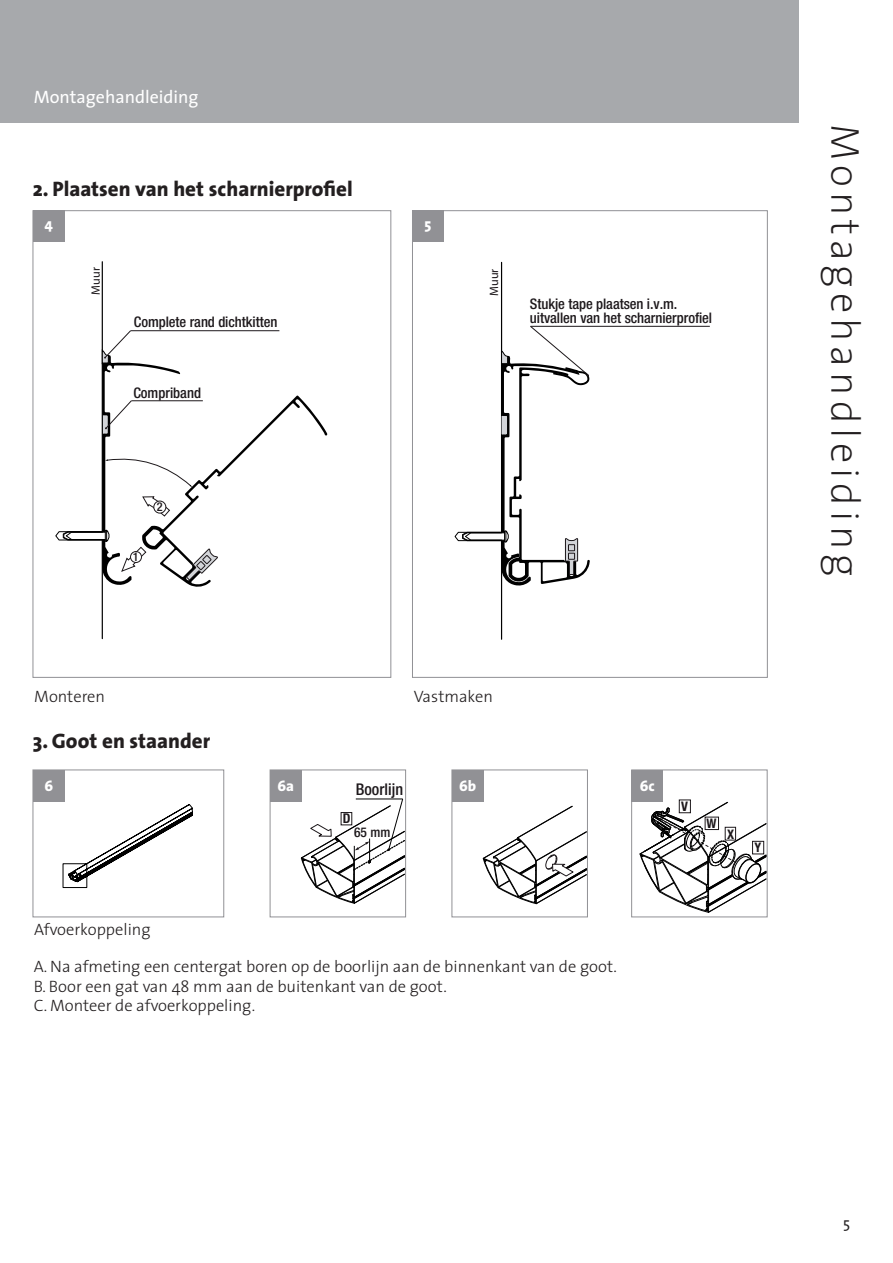
<style>
.page{position:relative;width:893px;height:1263px;background:#fff}
.page>*{position:absolute;margin:0;border:0;box-sizing:border-box;transform-origin:0 0}
.t1{font:200 40.5px "The Sans";letter-spacing:.12em;color:#231f20}
.t2{font:800 21px "The Sans";color:#231f20}
.t3{font:18px "The Sans";color:#fff}
.t4{font:300 16.5px/19.8px "The Sans";color:#231f20}
.t5{font:500 condensed 16.2px "Helvetica Neue";color:#1d181b}
.t6{font:800 15px "The Sans";color:#fff}
.t7{font:15px "The Sans";color:#231f20}
.t8{font:500 condensed 14.55px/13.8px "Helvetica Neue";letter-spacing:-.005em;color:#1d181b}
.t9{font:500 condensed 13.5px "Helvetica Neue";color:#1d181b}
.t10{font:700 condensed 13.5px "Helvetica Neue";color:#1d181b}
.t11{font:700 condensed 13.2px "Helvetica Neue";color:#1d181b}
.t12{font:12.15px "Myriad Pro";color:#1d181b}
.t13{font:500 condensed 12.15px "Helvetica Neue";color:#1d181b}
</style>
<div class="page">
<div style="left:0;top:0;width:893px;height:123px;background:#a7a9ac"></div>
<div style="left:799px;top:0;width:94px;height:1263px;background:#fff"></div>
<hr style="left:102px;top:262px;width:1px;height:270px;background:#000">
<hr style="left:102px;top:540px;width:1px;height:99px;background:#000">
<svg style="left:55px;top:330px;width:272px;height:258px"></svg>
<hr style="left:131px;top:400px;width:72px;height:1px;background:#1d181b">
<svg style="left:62px;top:804px;width:131px;height:84px"></svg>
<div style="left:33px;top:770px;width:191px;height:147px;border:1px solid #919195"></div>
<svg style="left:300px;top:798px;width:104px;height:106px"></svg>
<div style="left:270px;top:770px;width:136px;height:147px;border:1px solid #919195"></div>
<svg style="left:482px;top:805px;width:104px;height:99px"></svg>
<div style="left:452px;top:770px;width:136px;height:147px;border:1px solid #919195"></div>
<div style="left:679px;top:800px;width:12px;height:13px;border:1px solid #1d181b"></div>
<svg style="left:639px;top:801px;width:126px;height:112px"></svg>
<div style="left:631px;top:770px;width:136px;height:147px;border:1px solid #919195"></div>
<hr style="left:501px;top:262px;width:1px;height:270px;background:#000">
<hr style="left:501px;top:541px;width:1px;height:98px;background:#000">
<svg style="left:454px;top:325px;width:136px;height:261px"></svg>
<hr style="left:530px;top:326px;width:180px;height:1px;background:#1d181b">
<div style="left:33px;top:210px;width:32px;height:32px;background:#919195"></div>
<div style="left:452px;top:770px;width:32px;height:32px;background:#919195"></div>
<div style="left:270px;top:770px;width:32px;height:32px;background:#919195"></div>
<div style="left:33px;top:770px;width:32px;height:32px;background:#919195"></div>
<div style="left:631px;top:770px;width:32px;height:32px;background:#919195"></div>
<div style="left:412px;top:210px;width:32px;height:32px;background:#919195"></div>
<p class="t3" style="left:34px;top:90px;width:166px">Montagehandleiding</p>
<p class="t2" style="left:33px;top:178px;width:321px">2. Plaatsen van het scharnierprofiel</p>
<p class="t6" style="left:45px;top:216px;width:10px">4</p>
<p class="t12" style="left:88px;top:295px;width:29px;rotate:-90deg">Muur</p>
<p class="t8" style="left:134px;top:316px;width:145px">Complete rand dichtkitten</p>
<p class="t8" style="left:133px;top:387px;width:69px">Compriband</p>
<p class="t13" style="left:133px;top:552px;width:7px">1</p>
<p class="t13" style="left:157px;top:502px;width:7px">2</p>
<p class="t6" style="left:425px;top:216px;width:8px">5</p>
<p class="t12" style="left:487px;top:296px;width:29px;rotate:-90deg">Muur</p>
<p class="t8" style="left:530px;top:298px;width:184px">Stukje tape plaatsen i.v.m. uitvallen van het scharnierprofiel</p>
<p class="t4" style="left:34px;top:688px;width:72px">Monteren</p>
<p class="t2" style="left:33px;top:730px;width:179px">3. Goot en staander</p>
<p class="t4" style="left:414px;top:688px;width:81px">Vastmaken</p>
<p class="t6" style="left:44px;top:778px;width:10px">6</p>
<p class="t6" style="left:278px;top:778px;width:18px">6a</p>
<p class="t6" style="left:459px;top:778px;width:19px">6b</p>
<p class="t6" style="left:640px;top:778px;width:16px">6c</p>
<p class="t5" style="left:356px;top:783px;width:49px">Boorlijn</p>
<p class="t10" style="left:343px;top:814px;width:9px">D</p>
<p class="t9" style="left:354px;top:827px;width:38px">65 mm</p>
<p class="t11" style="left:681px;top:802px;width:8px">V</p>
<p class="t11" style="left:706px;top:819px;width:12px">W</p>
<p class="t11" style="left:727px;top:829px;width:9px">X</p>
<p class="t11" style="left:754px;top:843px;width:8px">Y</p>
<p class="t4" style="left:34px;top:920px;width:118px">Afvoerkoppeling</p>
<p class="t4" style="left:34px;top:958px;width:585px">A. Na afmeting een centergat boren op de boorlijn aan de binnenkant van de goot.<br>B. Boor een gat van 48 mm aan de buitenkant van de goot.<br>C. Monteer de afvoerkoppeling.</p>
<h1 class="t1" style="left:861px;top:124px;width:454px;rotate:90deg">Montagehandleiding</h1>
<p class="t7" style="left:843px;top:1217px;width:9px">5</p>
</div>
